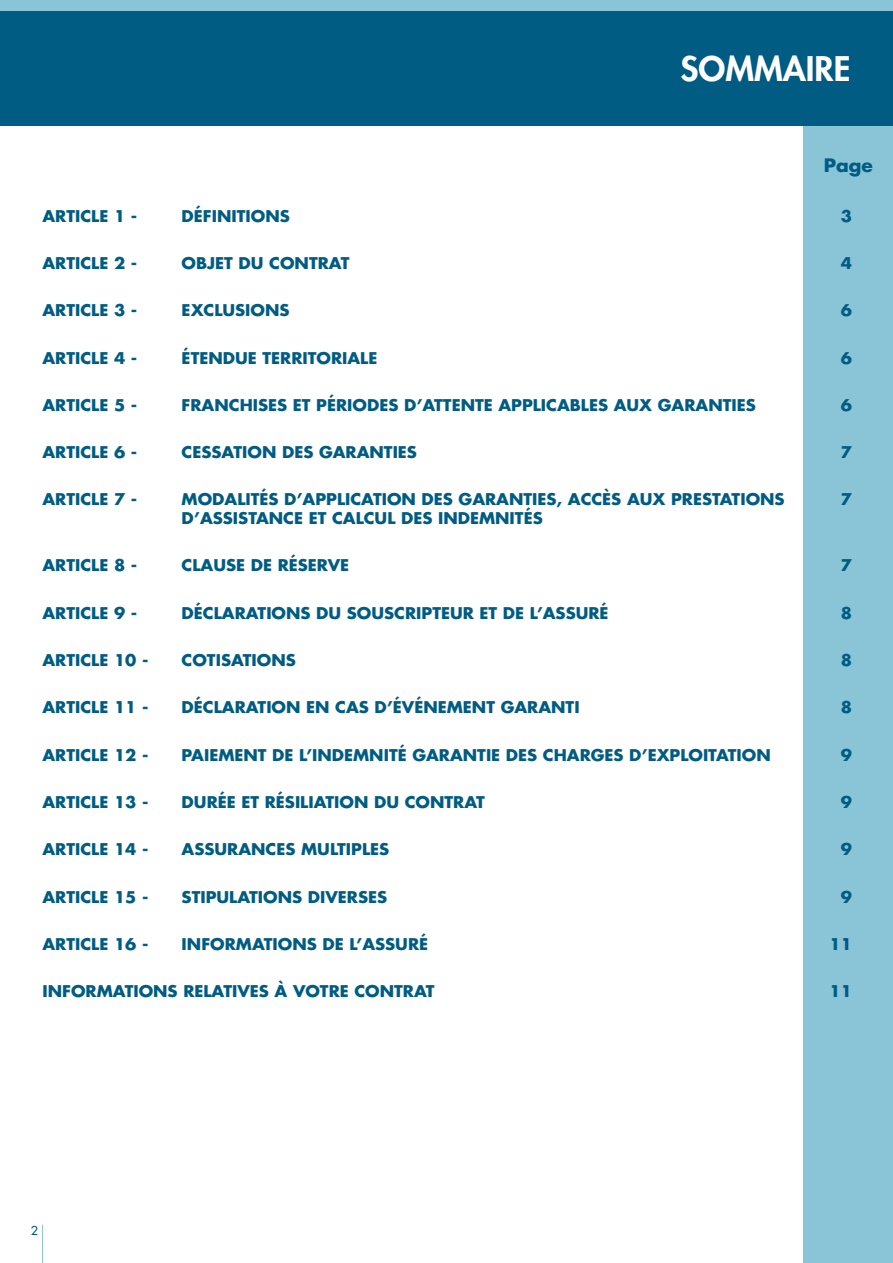
<style>
.page{position:relative;width:893px;height:1263px;background:#fff}
.page>*{position:absolute;margin:0;border:0;box-sizing:border-box;transform-origin:0 0}
.t1{font:800 33px "Futura";color:#fff;scale:1.04 1}
.t2{font:700 18px "Futura";color:#005c83;scale:1.04 1}
.t3{font:700 15.75px "Futura";color:#005c83;scale:1.04 1}
.t4{font:12px "Futura";color:#005c83;scale:1.04 1}
</style>
<div class="page">
<div style="left:804px;top:0;width:89px;height:1263px;background:#8ac4d7"></div>
<div style="left:0;top:0;width:893px;height:126px;background:#8ac4d7"></div>
<div style="left:0;top:11px;width:893px;height:115px;background:#005c83"></div>
<hr style="left:42px;top:1225px;width:1px;height:38px;background:#8ac4d7">
<h1 class="t1" style="left:681px;top:53px;width:165px">SOMMAIRE</h1>
<p class="t2" style="left:824px;top:157px;width:49px">Page</p>
<p class="t3" style="left:43px;top:209px;width:93px">ARTICLE 1 -</p>
<p class="t3" style="left:182px;top:209px;width:106px">DÉFINITIONS</p>
<p class="t3" style="left:841px;top:209px;width:12px">3</p>
<p class="t3" style="left:43px;top:256px;width:93px">ARTICLE 2 -</p>
<p class="t3" style="left:182px;top:256px;width:163px">OBJET DU CONTRAT</p>
<p class="t3" style="left:841px;top:256px;width:12px">4</p>
<p class="t3" style="left:43px;top:303px;width:93px">ARTICLE 3 -</p>
<p class="t3" style="left:182px;top:303px;width:105px">EXCLUSIONS</p>
<p class="t3" style="left:841px;top:303px;width:12px">6</p>
<p class="t3" style="left:43px;top:351px;width:93px">ARTICLE 4 -</p>
<p class="t3" style="left:182px;top:351px;width:190px">ÉTENDUE TERRITORIALE</p>
<p class="t3" style="left:841px;top:351px;width:12px">6</p>
<p class="t3" style="left:43px;top:398px;width:93px">ARTICLE 5 -</p>
<p class="t3" style="left:182px;top:398px;width:554px">FRANCHISES ET PÉRIODES D’ATTENTE APPLICABLES AUX GARANTIES</p>
<p class="t3" style="left:841px;top:398px;width:12px">6</p>
<p class="t3" style="left:43px;top:445px;width:93px">ARTICLE 6 -</p>
<p class="t3" style="left:182px;top:445px;width:228px">CESSATION DES GARANTIES</p>
<p class="t3" style="left:841px;top:445px;width:12px">7</p>
<p class="t3" style="left:43px;top:491px;width:93px">ARTICLE 7 -</p>
<p class="t3" style="left:182px;top:491px;width:581px">MODALITÉS D’APPLICATION DES GARANTIES, ACCÈS AUX PRESTATIONS</p>
<p class="t3" style="left:841px;top:491px;width:12px">7</p>
<p class="t3" style="left:182px;top:511px;width:349px">D’ASSISTANCE ET CALCUL DES INDEMNITÉS</p>
<p class="t3" style="left:43px;top:558px;width:93px">ARTICLE 8 -</p>
<p class="t3" style="left:182px;top:558px;width:163px">CLAUSE DE RÉSERVE</p>
<p class="t3" style="left:841px;top:558px;width:12px">7</p>
<p class="t3" style="left:43px;top:606px;width:93px">ARTICLE 9 -</p>
<p class="t3" style="left:182px;top:606px;width:412px">DÉCLARATIONS DU SOUSCRIPTEUR ET DE L’ASSURÉ</p>
<p class="t3" style="left:841px;top:606px;width:12px">8</p>
<p class="t3" style="left:43px;top:653px;width:103px">ARTICLE 10 -</p>
<p class="t3" style="left:182px;top:653px;width:111px">COTISATIONS</p>
<p class="t3" style="left:841px;top:653px;width:12px">8</p>
<p class="t3" style="left:43px;top:700px;width:103px">ARTICLE 11 -</p>
<p class="t3" style="left:182px;top:700px;width:384px">DÉCLARATION EN CAS D’ÉVÉNEMENT GARANTI</p>
<p class="t3" style="left:841px;top:700px;width:12px">8</p>
<p class="t3" style="left:43px;top:747px;width:103px">ARTICLE 12 -</p>
<p class="t3" style="left:182px;top:747px;width:568px">PAIEMENT DE L’INDEMNITÉ GARANTIE DES CHARGES D’EXPLOITATION</p>
<p class="t3" style="left:841px;top:747px;width:12px">9</p>
<p class="t3" style="left:43px;top:795px;width:103px">ARTICLE 13 -</p>
<p class="t3" style="left:182px;top:795px;width:293px">DURÉE ET RÉSILIATION DU CONTRAT</p>
<p class="t3" style="left:841px;top:795px;width:12px">9</p>
<p class="t3" style="left:43px;top:842px;width:103px">ARTICLE 14 -</p>
<p class="t3" style="left:182px;top:842px;width:201px">ASSURANCES MULTIPLES</p>
<p class="t3" style="left:841px;top:842px;width:12px">9</p>
<p class="t3" style="left:43px;top:889px;width:103px">ARTICLE 15 -</p>
<p class="t3" style="left:182px;top:889px;width:199px">STIPULATIONS DIVERSES</p>
<p class="t3" style="left:841px;top:889px;width:12px">9</p>
<p class="t3" style="left:43px;top:937px;width:103px">ARTICLE 16 -</p>
<p class="t3" style="left:182px;top:937px;width:239px">INFORMATIONS DE L’ASSURÉ</p>
<p class="t3" style="left:830px;top:937px;width:23px">11</p>
<p class="t3" style="left:43px;top:984px;width:378px">INFORMATIONS RELATIVES À VOTRE CONTRAT</p>
<p class="t3" style="left:830px;top:984px;width:23px">11</p>
<p class="t4" style="left:31px;top:1225px;width:8px">2</p>
</div>
